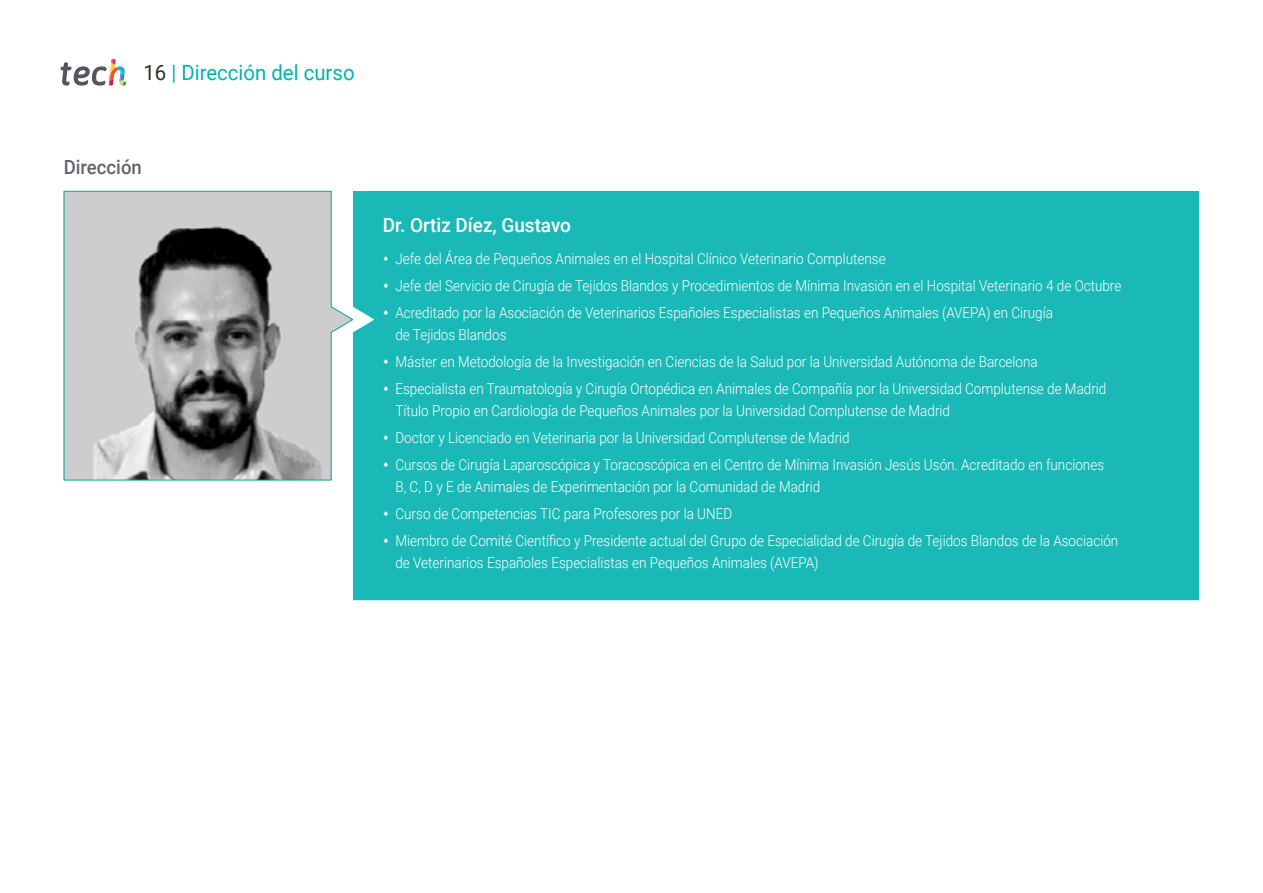
<style>
.page{position:relative;width:1263px;height:893px;background:#fff}
.page>*{position:absolute;margin:0;border:0;box-sizing:border-box;transform-origin:0 0}
.t1{font:21px "Roboto";color:#00b2af}
.t2{font:500 19.5px "Roboto";color:#fff}
.t3{font:500 19.5px "Roboto";color:#61646a;scale:.95 1}
.t4{font:300 15px/26.7px "Roboto";color:#fff;scale:.9 1}
.s1{color:#312e20}
</style>
<div class="page">
<svg style="left:61px;top:59px;width:65px;height:27px"></svg>
<div style="left:353px;top:191px;width:846px;height:409px;background:#1ab9b7"></div>
<svg style="left:64px;top:191px;width:289px;height:289px;background:#acadad"></svg>
<svg style="left:384px;top:256px;width:4px;height:5px"></svg>
<svg style="left:384px;top:283px;width:4px;height:5px"></svg>
<svg style="left:384px;top:310px;width:4px;height:5px"></svg>
<svg style="left:384px;top:359px;width:4px;height:5px"></svg>
<svg style="left:384px;top:386px;width:4px;height:5px"></svg>
<svg style="left:384px;top:435px;width:4px;height:5px"></svg>
<svg style="left:384px;top:462px;width:4px;height:5px"></svg>
<svg style="left:384px;top:511px;width:4px;height:5px"></svg>
<svg style="left:384px;top:538px;width:4px;height:5px"></svg>
<h1 class="t1" style="left:144px;top:58px;width:213px"><span class="s1">16</span> | Dirección del curso</h1>
<h2 class="t3" style="left:64px;top:153px;width:84px">Dirección</h2>
<h2 class="t2" style="left:383px;top:212px;width:190px">Dr. Ortiz Díez, Gustavo</h2>
<p class="t4" style="left:395px;top:245px;width:808px">Jefe del Área de Pequeños Animales en el Hospital Clínico Veterinario Complutense<br>Jefe del Servicio de Cirugía de Tejidos Blandos y Procedimientos de Mínima Invasión en el Hospital Veterinario 4 de Octubre<br>Acreditado por la Asociación de Veterinarios Españoles Especialistas en Pequeños Animales (AVEPA) en Cirugía</p>
<p class="t4" style="left:395px;top:321px;width:791px">de Tejidos Blandos<br>Máster en Metodología de la Investigación en Ciencias de la Salud por la Universidad Autónoma de Barcelona<br>Especialista en Traumatología y Cirugía Ortopédica en Animales de Compañía por la Universidad Complutense de Madrid</p>
<p class="t4" style="left:395px;top:397px;width:789px">Título Propio en Cardiología de Pequeños Animales por la Universidad Complutense de Madrid<br>Doctor y Licenciado en Veterinaria por la Universidad Complutense de Madrid<br>Cursos de Cirugía Laparoscópica y Toracoscópica en el Centro de Mínima Invasión Jesús Usón. Acreditado en funciones</p>
<p class="t4" style="left:395px;top:473px;width:805px">B, C, D y E de Animales de Experimentación por la Comunidad de Madrid<br>Curso de Competencias TIC para Profesores por la UNED<br>Miembro de Comité Científico y Presidente actual del Grupo de Especialidad de Cirugía de Tejidos Blandos de la Asociación</p>
<p class="t4" style="left:395px;top:549px;width:472px">de Veterinarios Españoles Especialistas en Pequeños Animales (AVEPA)</p>
</div>
